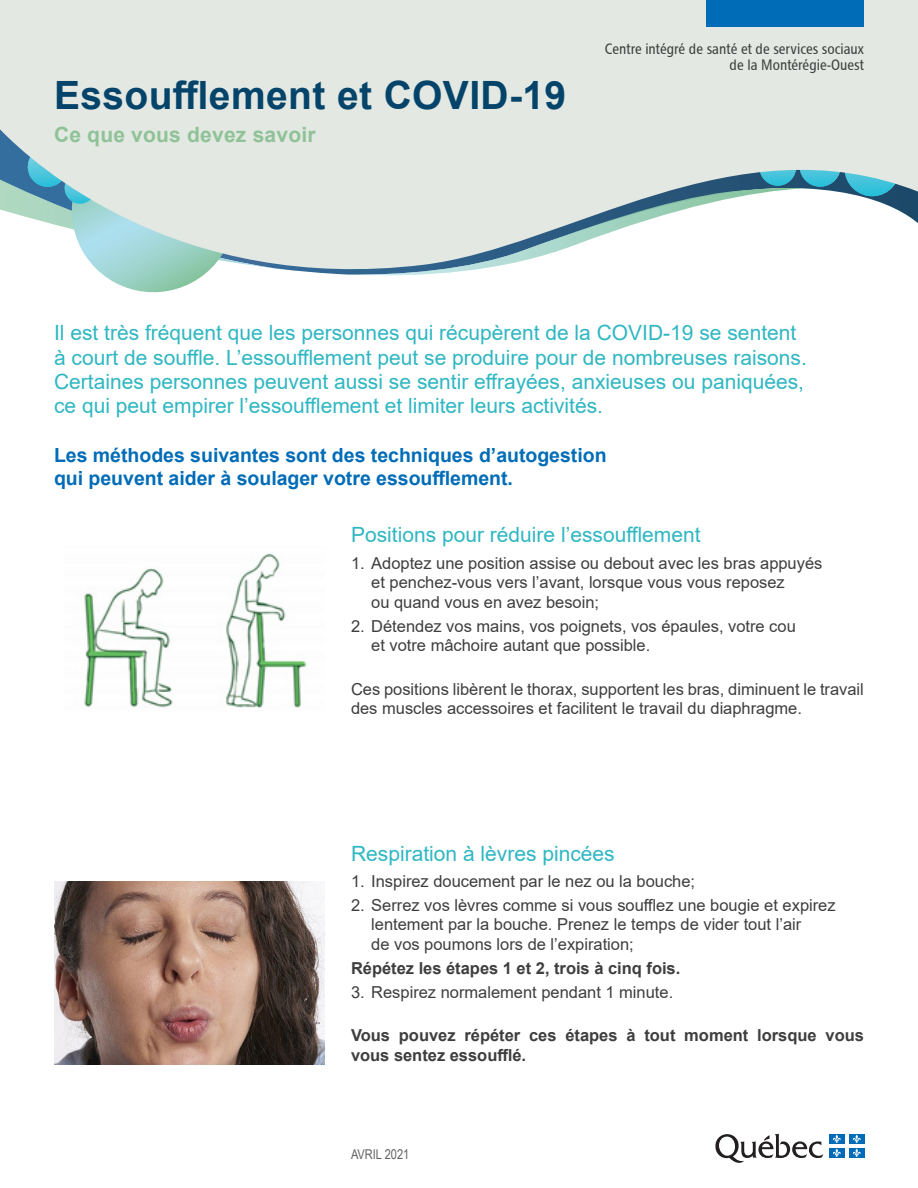
<style>
.page{position:relative;width:918px;height:1188px;background:#fff}
.page>*{position:absolute;margin:0;border:0;box-sizing:border-box;transform-origin:0 0}
.Titre_1_blanc{font:700 39px "Arial";letter-spacing:.01em;color:#05446a}
.Introduction_-_texte{font:21px/24.3px "Arial";color:#2fb7c2}
.Nom_série{font:700 21px "Arial";letter-spacing:.01em;color:#8fc297}
.Sous-titre{font:700 19.5px/22.5px "Arial";color:#006cb7}
.Texte{font:16.5px/19.5px "Arial";color:#3e3e3f}
.Texte-2{font:700 16.5px/19.5px "Arial";color:#3e3e3f}
.t1{font:15px/16.5px "Chaloult Cond Normal";color:#3e3e3f;text-align:right}
.t2{font:13.5px "Arial Narrow";color:#636366}
</style>
<div class="page">
<div style="left:0;top:0;width:918px;height:223px;background:#e3e8e2"></div>
<svg style="left:0;top:129px;width:901px;height:164px"></svg>
<svg style="left:715px;top:1134px;width:108px;height:29px"></svg>
<div style="left:829px;top:1148px;width:16px;height:10px;background:#006cb7"></div>
<svg style="left:833px;top:1149px;width:8px;height:8px"></svg>
<div style="left:849px;top:1148px;width:15px;height:10px;background:#006cb7"></div>
<svg style="left:853px;top:1149px;width:8px;height:8px"></svg>
<div style="left:829px;top:1134px;width:16px;height:10px;background:#006cb7"></div>
<svg style="left:833px;top:1135px;width:8px;height:8px"></svg>
<div style="left:849px;top:1134px;width:15px;height:10px;background:#006cb7"></div>
<svg style="left:853px;top:1135px;width:8px;height:8px"></svg>
<div style="left:706px;top:0;width:158px;height:27px;background:#006bb6"></div>
<img style="left:84px;top:553px;width:223px;height:155px">
<img style="left:54px;top:881px;width:271px;height:184px">
<p class="Titre_1_blanc" style="left:54px;top:68px;width:514px">Essoufflement et COVID-19</p>
<p class="Nom_série" style="left:54px;top:119px;width:263px">Ce que vous devez savoir</p>
<p class="t1" style="left:605px;top:40px;width:261px">Centre intégré de santé et de services sociaux de la Montérégie-Ouest</p>
<p class="Introduction_-_texte" style="left:54px;top:321px;width:754px">Il est très fréquent que les personnes qui récupèrent de la COVID-19 se sentent à court de souffle. L’essoufflement peut se produire pour de nombreuses raisons.<br>Certaines personnes peuvent aussi se sentir effrayées, anxieuses ou paniquées, ce qui peut empirer l’essoufflement et limiter leurs activités.</p>
<p class="Sous-titre" style="left:54px;top:444px;width:554px">Les méthodes suivantes sont des techniques d’autogestion qui peuvent aider à soulager votre essoufflement.</p>
<p class="Introduction_-_texte" style="left:351px;top:523px;width:351px">Positions pour réduire l’essoufflement</p>
<p class="Texte" style="left:371px;top:553px;width:453px;text-indent:-20px">1. Adoptez une position assise ou debout avec les bras appuyés et penchez-vous vers l’avant, lorsque vous vous reposez<br>ou quand vous en avez besoin;</p>
<p class="Texte" style="left:371px;top:616px;width:426px;text-indent:-20px">2. Détendez vos mains, vos poignets, vos épaules, votre cou et votre mâchoire autant que possible.</p>
<p class="Texte" style="left:351px;top:679px;width:514px">Ces positions libèrent le thorax, supportent les bras, diminuent le travail des muscles accessoires et facilitent le travail du diaphragme.</p>
<p class="Introduction_-_texte" style="left:351px;top:841px;width:265px">Respiration à lèvres pincées</p>
<p class="Texte" style="left:351px;top:871px;width:346px">1. Inspirez doucement par le nez ou la bouche;</p>
<p class="Texte" style="left:371px;top:895px;width:466px;text-indent:-20px">2. Serrez vos lèvres comme si vous soufflez une bougie et expirez lentement par la bouche. Prenez le temps de vider tout l’air<br>de vos poumons lors de l’expiration;</p>
<p class="Texte-2" style="left:351px;top:959px;width:331px">Répétez les étapes 1 et 2, trois à cinq fois.</p>
<p class="Texte" style="left:351px;top:982px;width:324px">3. Respirez normalement pendant 1 minute.</p>
<p class="Texte-2" style="left:351px;top:1026px;width:514px">Vous pouvez répéter ces étapes à tout moment lorsque vous vous sentez essoufflé.</p>
<p class="t2" style="left:351px;top:1144px;width:60px">AVRIL 2021</p>
</div>
